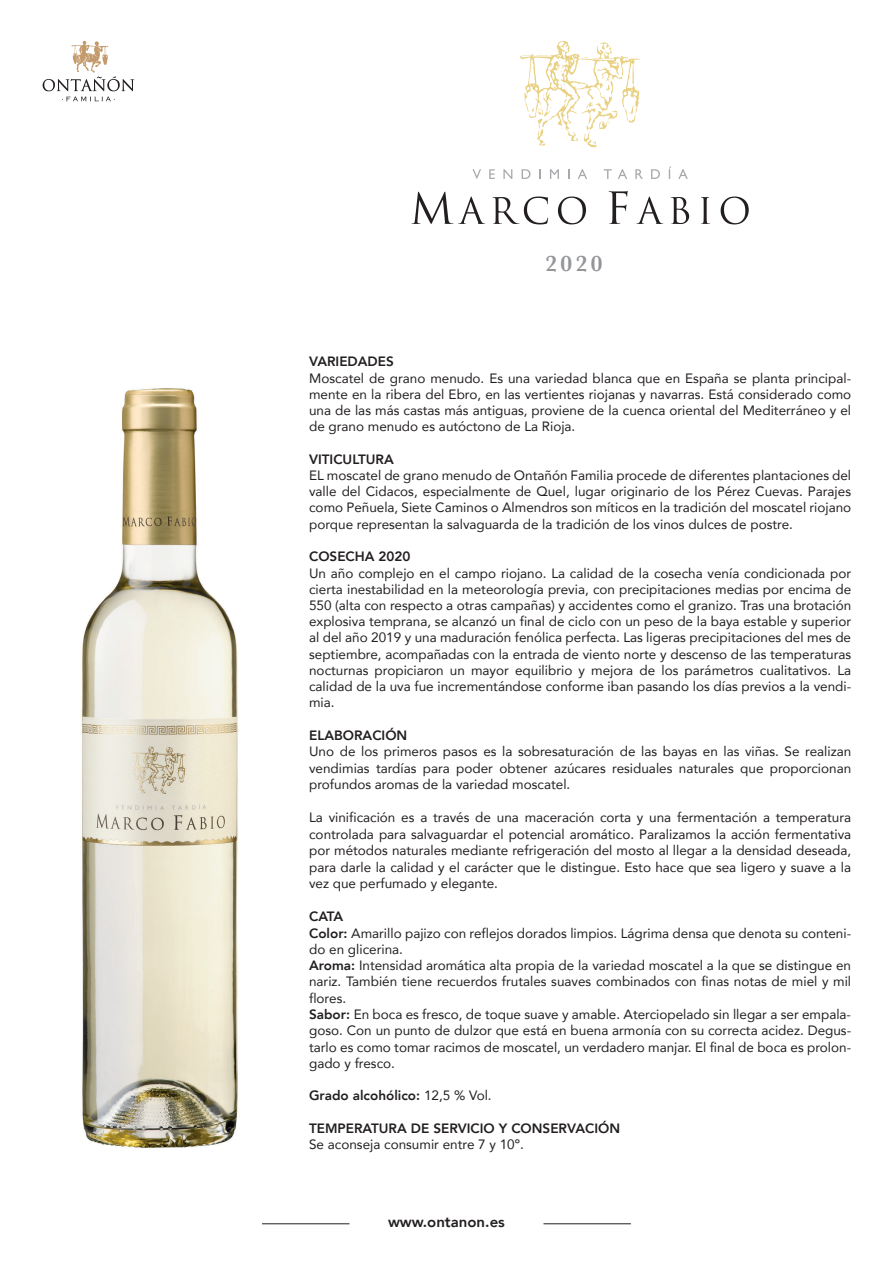
<style>
.page{position:relative;width:893px;height:1263px;background:#fff}
.page>*{position:absolute;margin:0;border:0;box-sizing:border-box;transform-origin:0 0}
.t1{font:600 23.25px "Baskerville";color:#939598}
.t2{font:800 15px "Avenir";color:#231f20}
.t3{font:13.5px/16.2px "Avenir";color:#231f20;text-align:justify}
.t4{font:800 13.5px "Avenir";color:#231f20}
.s1{font-weight:800}
.s2{font-weight:400}
</style>
<div class="page">
<svg style="left:412px;top:192px;width:73px;height:32px"></svg>
<svg style="left:492px;top:197px;width:56px;height:28px"></svg>
<svg style="left:558px;top:197px;width:28px;height:27px"></svg>
<svg style="left:609px;top:191px;width:19px;height:33px"></svg>
<svg style="left:636px;top:197px;width:27px;height:27px"></svg>
<svg style="left:671px;top:197px;width:18px;height:27px"></svg>
<svg style="left:701px;top:197px;width:9px;height:27px"></svg>
<svg style="left:721px;top:197px;width:28px;height:27px"></svg>
<svg style="left:472px;top:169px;width:9px;height:10px"></svg>
<svg style="left:489px;top:169px;width:6px;height:10px"></svg>
<svg style="left:503px;top:169px;width:9px;height:10px"></svg>
<svg style="left:522px;top:169px;width:8px;height:10px"></svg>
<svg style="left:539px;top:169px;width:2px;height:10px"></svg>
<svg style="left:550px;top:169px;width:9px;height:10px"></svg>
<svg style="left:578px;top:169px;width:9px;height:10px"></svg>
<svg style="left:604px;top:169px;width:8px;height:10px"></svg>
<svg style="left:618px;top:169px;width:9px;height:10px"></svg>
<svg style="left:635px;top:169px;width:8px;height:10px"></svg>
<svg style="left:651px;top:169px;width:9px;height:10px"></svg>
<svg style="left:669px;top:166px;width:2px;height:13px"></svg>
<svg style="left:678px;top:169px;width:10px;height:10px"></svg>
<svg style="left:520px;top:41px;width:120px;height:106px"></svg>
<img style="left:81px;top:388px;width:157px;height:760px">
<svg style="left:43px;top:41px;width:91px;height:61px"></svg>
<hr style="left:262px;top:1223px;width:87px;height:1px;background:#231f20">
<hr style="left:543px;top:1223px;width:88px;height:1px;background:#231f20">
<h1 class="t1" style="left:545px;top:247px;width:59px">2020</h1>
<p class="t4" style="left:309px;top:351px;width:86px">VARIEDADES</p>
<p class="t3" style="left:309px;top:369px;width:544px">Moscatel de grano menudo. Es una variedad blanca que en España se planta principal&shy;mente en la ribera del Ebro, en las vertientes riojanas y navarras. Está considerado como una de las más castas más antiguas, proviene de la cuenca oriental del Mediterráneo y el de grano menudo es autóctono de La Rioja.</p>
<p class="t4" style="left:309px;top:449px;width:86px">VITICULTURA</p>
<p class="t3" style="left:309px;top:467px;width:544px">EL moscatel de grano menudo de Ontañón Familia procede de diferentes plantaciones del valle del Cidacos, especialmente de Quel, lugar originario de los Pérez Cuevas. Parajes como Peñuela, Siete Caminos o Almendros son míticos en la tradición del moscatel riojano porque representan la salvaguarda de la tradición de los vinos dulces de postre.</p>
<p class="t4" style="left:309px;top:546px;width:103px">COSECHA 2020</p>
<p class="t3" style="left:309px;top:564px;width:544px">Un año complejo en el campo riojano. La calidad de la cosecha venía condicionada por cierta inestabilidad en la meteorología previa, con precipitaciones medias por encima de 550 (alta con respecto a otras campañas) y accidentes como el granizo. Tras una brotación explosiva temprana, se alcanzó un final de ciclo con un peso de la baya estable y superior al del año 2019 y una maduración fenólica perfecta. Las ligeras precipitaciones del mes de septiembre, acompañadas con la entrada de viento norte y descenso de las temperaturas nocturnas propiciaron un mayor equilibrio y mejora de los parámetros cualitativos. La calidad de la uva fue incrementándose conforme iban pasando los días previos a la vendi&shy;mia.</p>
<p class="t4" style="left:309px;top:725px;width:100px">ELABORACIÓN</p>
<p class="t3" style="left:309px;top:743px;width:544px">Uno de los primeros pasos es la sobresaturación de las bayas en las viñas. Se realizan vendimias tardías para poder obtener azúcares residuales naturales que proporcionan profundos aromas de la variedad moscatel.</p>
<p class="t3" style="left:309px;top:809px;width:544px">La vinificación es a través de una maceración corta y una fermentación a temperatura controlada para salvaguardar el potencial aromático. Paralizamos la acción fermentativa por métodos naturales mediante refrigeración del mosto al llegar a la densidad deseada, para darle la calidad y el carácter que le distingue. Esto hace que sea ligero y suave a la vez que perfumado y elegante.</p>
<p class="t3" style="left:309px;top:908px;width:544px;text-align:left"><span class="s1">CATA<br>Color:</span> Amarillo pajizo con reflejos dorados limpios. Lágrima densa que denota su conteni&shy;do en glicerina.<br><span class="s1">Aroma:</span> Intensidad aromática alta propia de la variedad moscatel a la que se distingue en nariz. También tiene recuerdos frutales suaves combinados con finas notas de miel y mil flores.<br><span class="s1">Sabor:</span> En boca es fresco, de toque suave y amable. Aterciopelado sin llegar a ser empala&shy;goso. Con un punto de dulzor que está en buena armonía con su correcta acidez. Degus&shy;tarlo es como tomar racimos de moscatel, un verdadero manjar. El final de boca es prolon&shy;gado y fresco.</p>
<p class="t4" style="left:309px;top:1085px;width:184px">Grado alcohólico: <span class="s2">12,5 % Vol.</span></p>
<p class="t4" style="left:309px;top:1118px;width:312px">TEMPERATURA DE SERVICIO Y CONSERVACIÓN</p>
<p class="t3" style="left:309px;top:1136px;width:216px">Se aconseja consumir entre 7 y 10º.</p>
<p class="t2" style="left:388px;top:1210px;width:118px">www.ontanon.es</p>
</div>
